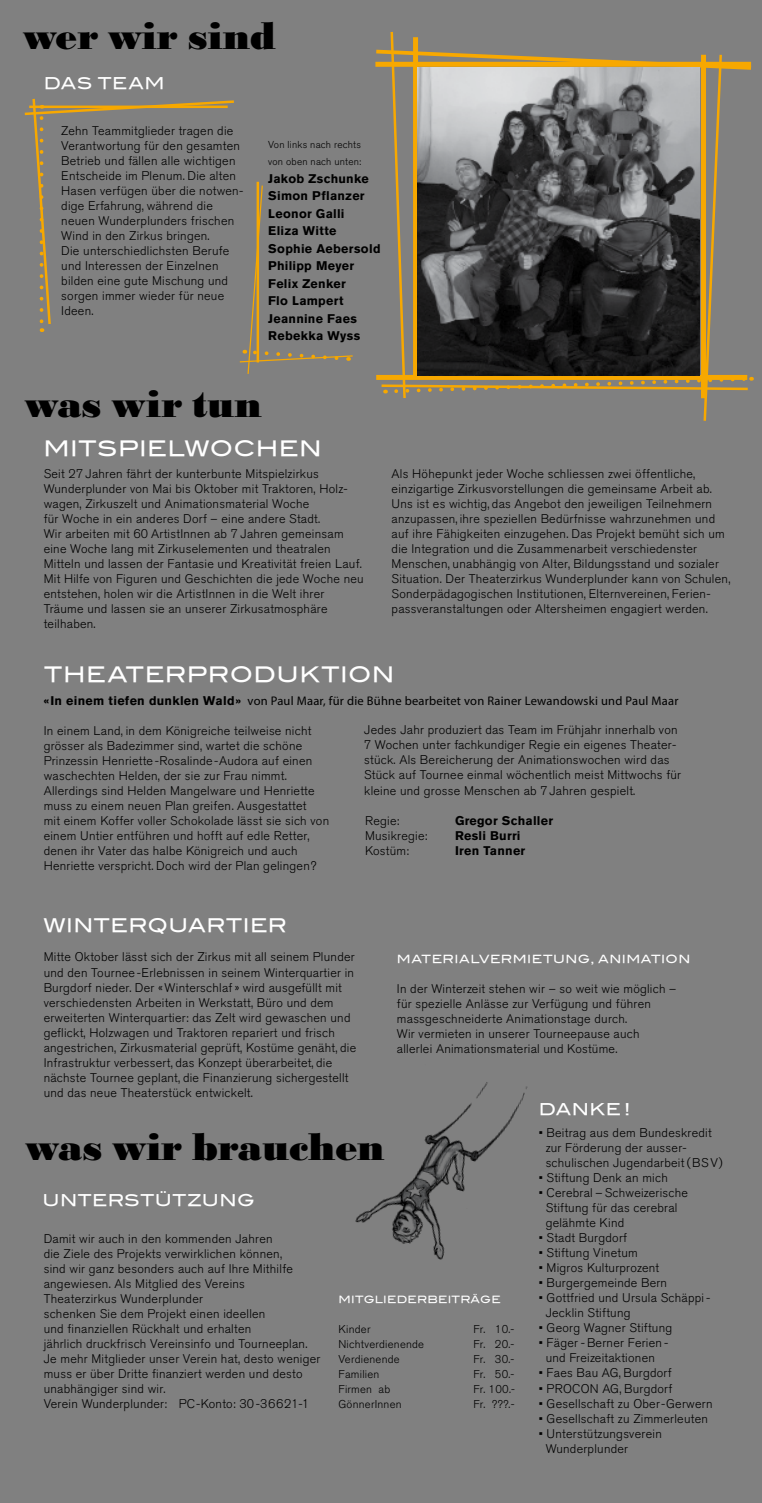
<style>
.page{position:relative;width:762px;height:1503px;background:#fff}
.page>*{position:absolute;margin:0;border:0;box-sizing:border-box;transform-origin:0 0}
.t1{font:900 40px "Bodoni D";color:#000}
.t2{font:21.25px "Blair Md ITCTT Medium";letter-spacing:.02em;color:#fff}
.t3{font:18.75px "Blair Md ITCTT Medium";letter-spacing:.025em;color:#fff}
.t4{font:16.25px "Blair Md ITCTT Medium";letter-spacing:.03em;color:#fff}
.t5{font:300 12.5px/15px "Akzidenz Grotesk BQ";letter-spacing:.02em;color:#000}
.t6{font:700 12.5px/17.5px "Akzidenz Grotesk BQ";letter-spacing:.02em;color:#000}
.t7{font:12.5px "Myriad Pro";letter-spacing:.02em;color:#000}
.t8{font:300 11.25px "Akzidenz Grotesk BQ";letter-spacing:.02em;color:#000}
.t9{font:11.25px "Blair Md ITCTT Medium";letter-spacing:.04em;color:#fff}
.t10{font:300 10px/17.5px "Akzidenz Grotesk BQ";letter-spacing:.02em;color:#000}
.t11{font:10px "Blair Md ITCTT Medium";letter-spacing:.02em;color:#fff}
</style>
<div class="page">
<div style="left:0;top:0;width:762px;height:1502px;background:#808080"></div>
<svg style="left:372px;top:29px;width:383px;height:394px;background:#93866a"></svg>
<div style="left:22px;top:96px;width:332px;height:279px;background:#808080"></div>
<img style="left:417px;top:67px;width:283px;height:309px">
<img style="left:350px;top:1043px;width:178px;height:229px">
<h1 class="t1" style="left:23px;top:12px;width:254px">wer wir sind</h1>
<h3 class="t4" style="left:44px;top:70px;width:122px">DAS TEAM</h3>
<p class="t5" style="left:61px;top:123px;width:184px">Zehn Teammitglieder tragen die<br>Verantwortung für den gesamten<br>Betrieb und fällen alle wichtigen<br>Entscheide im Plenum. Die alten<br>Hasen verfügen über die notwen&shy;dige Erfahrung, während die neuen Wunderplunders frischen<br>Wind in den Zirkus bringen.<br>Die unterschiedlichsten Berufe und Interessen der Einzelnen bilden eine gute Mischung und sorgen immer wieder für neue<br>Ideen.</p>
<p class="t10" style="left:268px;top:135px;width:95px">Von links nach rechts von oben nach unten:</p>
<p class="t6" style="left:268px;top:169px;width:114px">Jakob Zschunke<br>Simon Pflanzer<br>Leonor Galli<br>Eliza Witte<br>Sophie Aebersold<br>Philipp Meyer<br>Felix Zenker<br>Flo Lampert<br>Jeannine Faes<br>Rebekka Wyss</p>
<h1 class="t1" style="left:25px;top:381px;width:239px">was wir tun</h1>
<h2 class="t2" style="left:43px;top:430px;width:280px">MITSPIELWOCHEN</h2>
<p class="t5" style="left:44px;top:466px;width:322px">Seit 27 Jahren fährt der kunterbunte Mitspielzirkus Wunderplunder von Mai bis Oktober mit Traktoren, Holz&shy;wagen, Zirkuszelt und Animationsmaterial Woche<br>für Woche in ein anderes Dorf – eine andere Stadt.<br>Wir arbeiten mit 60 ArtistInnen ab 7 Jahren gemeinsam eine Woche lang mit Zirkuselementen und theatralen Mitteln und lassen der Fantasie und Kreativität freien Lauf.<br>Mit Hilfe von Figuren und Geschichten die jede Woche neu entstehen, holen wir die ArtistInnen in die Welt ihrer Träume und lassen sie an unserer Zirkusatmosphäre teilhaben.</p>
<p class="t5" style="left:392px;top:466px;width:340px">Als Höhepunkt jeder Woche schliessen zwei öffentliche, einzigartige Zirkusvorstellungen die gemeinsame Arbeit ab.<br>Uns ist es wichtig, das Angebot den jeweiligen Teilnehmern anzupassen, ihre speziellen Bedürfnisse wahrzunehmen und auf ihre Fähigkeiten einzugehen. Das Projekt bemüht sich um die Integration und die Zusammenarbeit verschiedenster Menschen, unabhängig von Alter, Bildungsstand und sozialer Situation. Der Theaterzirkus Wunderplunder kann von Schulen, Sonderpädagogischen Institutionen, Elternvereinen, Ferien&shy;passveranstaltungen oder Altersheimen engagiert werden.</p>
<h2 class="t2" style="left:44px;top:656px;width:352px">THEATERPRODUKTION</h2>
<p class="t7" style="left:248px;top:693px;width:432px">von Paul Maar, für die Bühne bearbeitet von Rainer Lewandowski und Paul Maar</p>
<p class="t6" style="left:44px;top:692px;width:199px">«In einem tiefen dunklen Wald»</p>
<p class="t5" style="left:44px;top:723px;width:287px">In einem Land, in dem Königreiche teilweise nicht grösser als Badezimmer sind, wartet die schöne Prinzessin Henriette -Rosalinde-Audora auf einen waschechten Helden, der sie zur Frau nimmt.<br>Allerdings sind Helden Mangelware und Henriette muss zu einem neuen Plan greifen. Ausgestattet<br>mit einem Koffer voller Schokolade lässt sie sich von einem Untier entführen und hofft auf edle Retter, denen ihr Vater das halbe Königreich und auch Henriette verspricht. Doch wird der Plan gelingen?</p>
<p class="t5" style="left:364px;top:723px;width:318px">Jedes Jahr produziert das Team im Frühjahr innerhalb von 7 Wochen unter fachkundiger Regie ein eigenes Theater&shy;stück. Als Bereicherung der Animationswochen wird das Stück auf Tournee einmal wöchentlich meist Mittwochs für kleine und grosse Menschen ab 7 Jahren gespielt.</p>
<p class="t5" style="left:365px;top:813px;width:36px">Regie:</p>
<p class="t6" style="left:455px;top:812px;width:99px">Gregor Schaller</p>
<p class="t5" style="left:365px;top:828px;width:64px">Musikregie:</p>
<p class="t6" style="left:455px;top:827px;width:67px">Resli Burri</p>
<p class="t5" style="left:365px;top:843px;width:45px">Kostüm:</p>
<p class="t6" style="left:455px;top:842px;width:72px">Iren Tanner</p>
<h3 class="t3" style="left:43px;top:909px;width:245px">WINTERQUARTIER</h3>
<p class="t5" style="left:44px;top:950px;width:314px">Mitte Oktober lässt sich der Zirkus mit all seinem Plunder und den Tournee -Erlebnissen in seinem Winterquartier in Burgdorf nieder. Der « Winterschlaf » wird ausgefüllt mit verschiedensten Arbeiten in Werkstatt, Büro und dem erweiterten Winterquartier: das Zelt wird gewaschen und geflickt, Holzwagen und Traktoren repariert und frisch angestrichen, Zirkusmaterial geprüft, Kostüme genäht, die Infrastruktur verbessert, das Konzept überarbeitet, die nächste Tournee geplant, die Finanzierung sichergestellt und das neue Theaterstück entwickelt.</p>
<p class="t9" style="left:397px;top:950px;width:295px">MATERIALVERMIETUNG, ANIMATION</p>
<p class="t5" style="left:397px;top:981px;width:281px">In der Winterzeit stehen wir – so weit wie möglich – für spezielle Anlässe zur Verfügung und führen massgeschneiderte Animationstage durch.<br>Wir vermieten in unserer Tourneepause auch allerlei Animationsmaterial und Kostüme.</p>
<h1 class="t1" style="left:25px;top:1123px;width:361px">was wir brauchen</h1>
<h3 class="t4" style="left:43px;top:1187px;width:214px">UNTERSTÜTZUNG</h3>
<p class="t5" style="left:44px;top:1231px;width:278px">Damit wir auch in den kommenden Jahren<br>die Ziele des Projekts verwirklichen können,<br>sind wir ganz besonders auch auf Ihre Mithilfe angewiesen. Als Mitglied des Vereins Theaterzirkus Wunderplunder<br>schenken Sie dem Projekt einen ideellen<br>und finanziellen Rückhalt und erhalten<br>jährlich druckfrisch Vereinsinfo und Tourneeplan.<br>Je mehr Mitglieder unser Verein hat, desto weniger muss er über Dritte finanziert werden und desto unabhängiger sind wir.<br>Verein Wunderplunder: PC-Konto: 30-36621-1</p>
<p class="t11" style="left:339px;top:1290px;width:164px">MITGLIEDERBEITRÄGE</p>
<p class="t8" style="left:338px;top:1322px;width:34px">Kinder</p>
<p class="t8" style="left:473px;top:1322px;width:42px">Fr. 10.-</p>
<p class="t8" style="left:338px;top:1337px;width:87px">Nichtverdienende</p>
<p class="t8" style="left:473px;top:1337px;width:42px">Fr. 20.-</p>
<p class="t8" style="left:338px;top:1352px;width:63px">Verdienende</p>
<p class="t8" style="left:473px;top:1352px;width:42px">Fr. 30.-</p>
<p class="t8" style="left:338px;top:1367px;width:42px">Familien</p>
<p class="t8" style="left:473px;top:1367px;width:42px">Fr. 50.-</p>
<p class="t8" style="left:338px;top:1382px;width:53px">Firmen ab</p>
<p class="t8" style="left:473px;top:1382px;width:43px">Fr. 100.-</p>
<p class="t8" style="left:338px;top:1397px;width:65px">GönnerInnen</p>
<p class="t8" style="left:473px;top:1397px;width:43px">Fr. ???.-</p>
<h3 class="t4" style="left:539px;top:1096px;width:93px">DANKE !</h3>
<p class="t5" style="left:546px;top:1125px;width:179px;text-indent:-7px">• Beitrag aus dem Bundeskredit zur Förderung der ausser&shy;schulischen Jugendarbeit (BSV)</p>
<p class="t5" style="left:539px;top:1170px;width:131px">• Stiftung Denk an mich</p>
<p class="t5" style="left:546px;top:1185px;width:144px;text-indent:-7px">• Cerebral – Schweizerische<br>Stiftung für das cerebral gelähmte Kind</p>
<p class="t5" style="left:539px;top:1230px;width:90px">• Stadt Burgdorf</p>
<p class="t5" style="left:539px;top:1245px;width:100px">• Stiftung Vinetum</p>
<p class="t5" style="left:539px;top:1260px;width:122px">• Migros Kulturprozent</p>
<p class="t5" style="left:539px;top:1275px;width:130px">• Burgergemeinde Bern</p>
<p class="t5" style="left:546px;top:1290px;width:166px;text-indent:-7px">• Gottfried und Ursula Schäppi -<br>Jecklin Stiftung</p>
<p class="t5" style="left:539px;top:1320px;width:135px">• Georg Wagner Stiftung</p>
<p class="t5" style="left:539px;top:1335px;width:131px;text-align:center">• Fäger - Berner Ferien - und Freizeitaktionen</p>
<p class="t5" style="left:539px;top:1365px;width:134px">• Faes Bau AG, Burgdorf</p>
<p class="t5" style="left:539px;top:1380px;width:135px">• PROCON AG, Burgdorf</p>
<p class="t5" style="left:539px;top:1395px;width:175px">• Gesellschaft zu Ober-Gerwern</p>
<p class="t5" style="left:539px;top:1410px;width:171px">• Gesellschaft zu Zimmerleuten</p>
<p class="t5" style="left:546px;top:1425px;width:118px;text-indent:-7px">• Unterstützungsverein<br>Wunderplunder</p>
</div>
